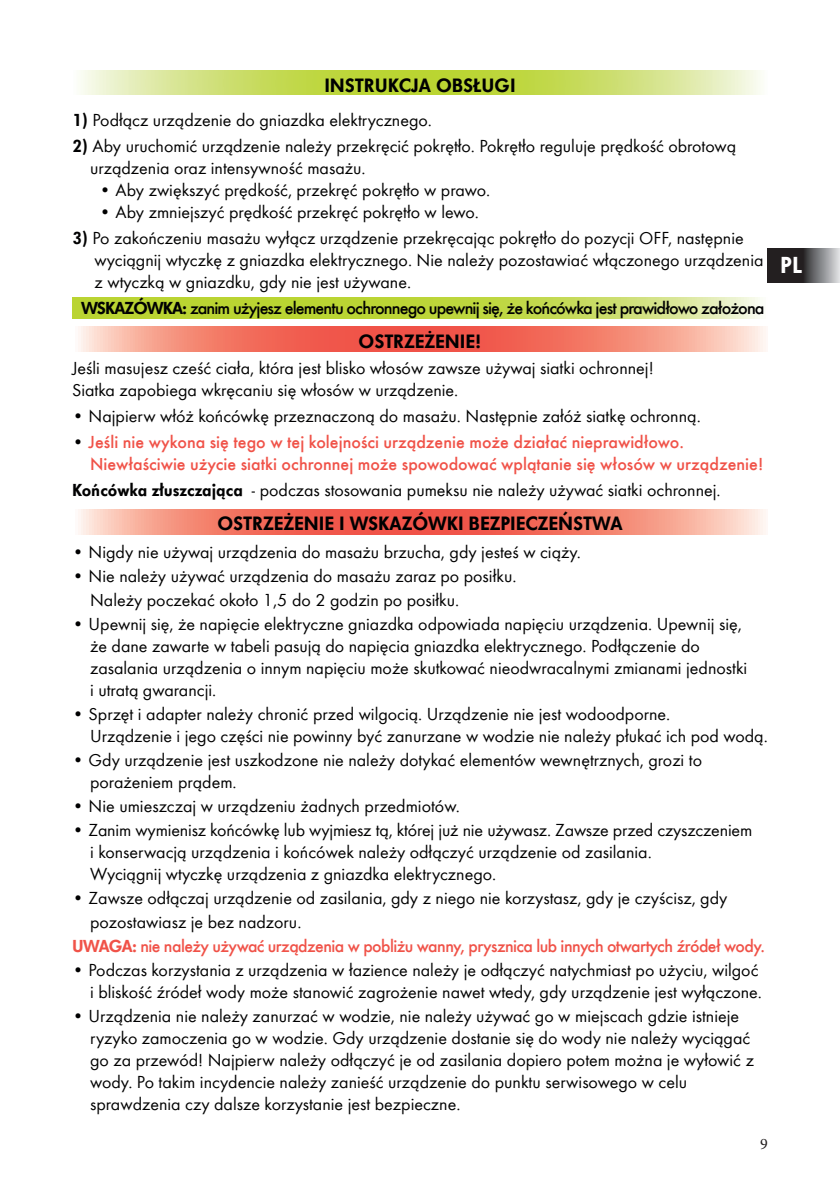
<style>
.page{position:relative;width:840px;height:1191px;background:#fff}
.page>*{position:absolute;margin:0;border:0;box-sizing:border-box;transform-origin:0 0}
.t1{font:800 24px "Futura EFCE";color:#fff}
.t2{font:800 20px "Futura EFCE";color:#000001}
.t3{font:18px/22px "Futura EFCE";color:#000001}
.t4{font:500 18px/22px "Futura EFCE";color:#f05248}
.t5{font:500 18px "Futura EFCE";letter-spacing:-.05em;color:#000001}
.t6{font:500 18px "Futura EFCE";letter-spacing:-.03em;color:#f05248}
.t7{font:16px "Minion Pro";color:#231f20}
.s1{font-weight:800}
.s2{font-weight:400;color:#000001}
</style>
<div class="page">
<svg style="left:80px;top:70px;width:681px;height:25px;background:#cddf71"></svg>
<svg style="left:72px;top:297px;width:688px;height:21px;background:#c4da52"></svg>
<svg style="left:78px;top:327px;width:688px;height:24px;background:#f48374"></svg>
<svg style="left:78px;top:510px;width:688px;height:24px;background:#f48374"></svg>
<img style="left:767px;top:248px;width:72px;height:34px">
<p class="t2" style="left:324px;top:72px;width:193px">INSTRUKCJA OBSŁUGI</p>
<p class="t3" style="left:72px;top:109px;width:361px"><span class="s1">1)</span> Podłącz urządzenie do gniazdka elektrycznego.</p>
<p class="t3" style="left:90px;top:135px;width:647px;text-indent:-18px"><span class="s1">2)</span> Aby uruchomić urządzenie należy przekręcić pokrętło. Pokrętło reguluje prędkość obrotową urządzenia oraz intensywność masażu.</p>
<p class="t3" style="left:99px;top:179px;width:392px">• Aby zwiększyć prędkość, przekręć pokrętło w prawo.</p>
<p class="t3" style="left:99px;top:201px;width:381px">• Aby zmniejszyć prędkość przekręć pokrętło w lewo.</p>
<p class="t3" style="left:94px;top:227px;width:670px;text-indent:-22px"><span class="s1">3)</span> Po zakończeniu masażu wyłącz urządzenie przekręcając pokrętło do pozycji OFF, następnie wyciągnij wtyczkę z gniazdka elektrycznego. Nie należy pozostawiać włączonego urządzenia z wtyczką w gniazdku, gdy nie jest używane.</p>
<p class="t5" style="left:81px;top:297px;width:684px"><span class="s1">WSKAZÓWKA:</span> zanim użyjesz elementu ochronnego upewnij się, że końcówka jest prawidłowo założona</p>
<p class="t2" style="left:358px;top:328px;width:124px">OSTRZEŻENIE!</p>
<p class="t3" style="left:72px;top:357px;width:582px">Jeśli masujesz cześć ciała, która jest blisko włosów zawsze używaj siatki ochronnej!<br>Siatka zapobiega wkręcaniu się włosów w urządzenie.</p>
<p class="t3" style="left:72px;top:405px;width:629px">• Najpierw włóż końcówkę przeznaczoną do masażu. Następnie załóż siatkę ochronną.</p>
<p class="t4" style="left:90px;top:431px;width:674px;text-indent:-18px"><span class="s2">•</span> Jeśli nie wykona się tego w tej kolejności urządzenie może działać nieprawidłowo.<br>Niewłaściwie użycie siatki ochronnej może spowodować wplątanie się włosów w urządzenie!</p>
<p class="t3" style="left:72px;top:479px;width:649px"><span class="s1">Końcówka złuszczająca</span> - podczas stosowania pumeksu nie należy używać siatki ochronnej.</p>
<p class="t2" style="left:217px;top:510px;width:406px">OSTRZEŻENIE I WSKAZÓWKI BEZPIECZEŃSTWA</p>
<p class="t3" style="left:72px;top:541px;width:510px">• Nigdy nie używaj urządzenia do masażu brzucha, gdy jesteś w ciąży.</p>
<p class="t3" style="left:90px;top:564px;width:427px;line-height:24px;text-indent:-18px">• Nie należy używać urządzenia do masażu zaraz po posiłku.<br>Należy poczekać około 1,5 do 2 godzin po posiłku.</p>
<p class="t3" style="left:90px;top:613px;width:658px;text-indent:-18px">• Upewnij się, że napięcie elektryczne gniazdka odpowiada napięciu urządzenia. Upewnij się, że dane zawarte w tabeli pasują do napięcia gniazdka elektrycznego. Podłączenie do zasalania urządzenia o innym napięciu może skutkować nieodwracalnymi zmianami jednostki i utratą gwarancji.</p>
<p class="t3" style="left:90px;top:703px;width:678px;text-indent:-18px">• Sprzęt i adapter należy chronić przed wilgocią. Urządzenie nie jest wodoodporne.<br>Urządzenie i jego części nie powinny być zanurzane w wodzie nie należy płukać ich pod wodą.</p>
<p class="t3" style="left:90px;top:749px;width:613px;text-indent:-18px">• Gdy urządzenie jest uszkodzone nie należy dotykać elementów wewnętrznych, grozi to porażeniem prądem.</p>
<p class="t3" style="left:72px;top:795px;width:389px">• Nie umieszczaj w urządzeniu żadnych przedmiotów.</p>
<p class="t3" style="left:90px;top:819px;width:663px;text-indent:-18px">• Zanim wymienisz końcówkę lub wyjmiesz tą, której już nie używasz. Zawsze przed czyszczeniem i konserwacją urządzenia i końcówek należy odłączyć urządzenie od zasilania.<br>Wyciągnij wtyczkę urządzenia z gniazdka elektrycznego.</p>
<p class="t3" style="left:72px;top:887px;width:656px">• Zawsze odłączaj urządzenie od zasilania, gdy z niego nie korzystasz, gdy je czyścisz, gdy</p>
<p class="t3" style="left:90px;top:911px;width:213px">pozostawiasz je bez nadzoru.</p>
<p class="t6" style="left:72px;top:935px;width:694px"><span class="s1">UWAGA:</span> nie należy używać urządzenia w pobliżu wanny, prysznica lub innych otwartych źródeł wody.</p>
<p class="t3" style="left:72px;top:959px;width:691px;text-align:right">• Podczas korzystania z urządzenia w łazience należy je odłączyć natychmiast po użyciu, wilgoć i bliskość źródeł wody może stanowić zagrożenie nawet wtedy, gdy urządzenie jest wyłączone.</p>
<p class="t3" style="left:90px;top:1005px;width:665px;text-indent:-18px">• Urządzenia nie należy zanurzać w wodzie, nie należy używać go w miejscach gdzie istnieje ryzyko zamoczenia go w wodzie. Gdy urządzenie dostanie się do wody nie należy wyciągać go za przewód! Najpierw należy odłączyć je od zasilania dopiero potem można je wyłowić z wody. Po takim incydencie należy zanieść urządzenie do punktu serwisowego w celu sprawdzenia czy dalsze korzystanie jest bezpieczne.</p>
<p class="t7" style="left:759px;top:1133px;width:9px">9</p>
<h1 class="t1" style="left:779px;top:249px;width:23px">PL</h1>
</div>
